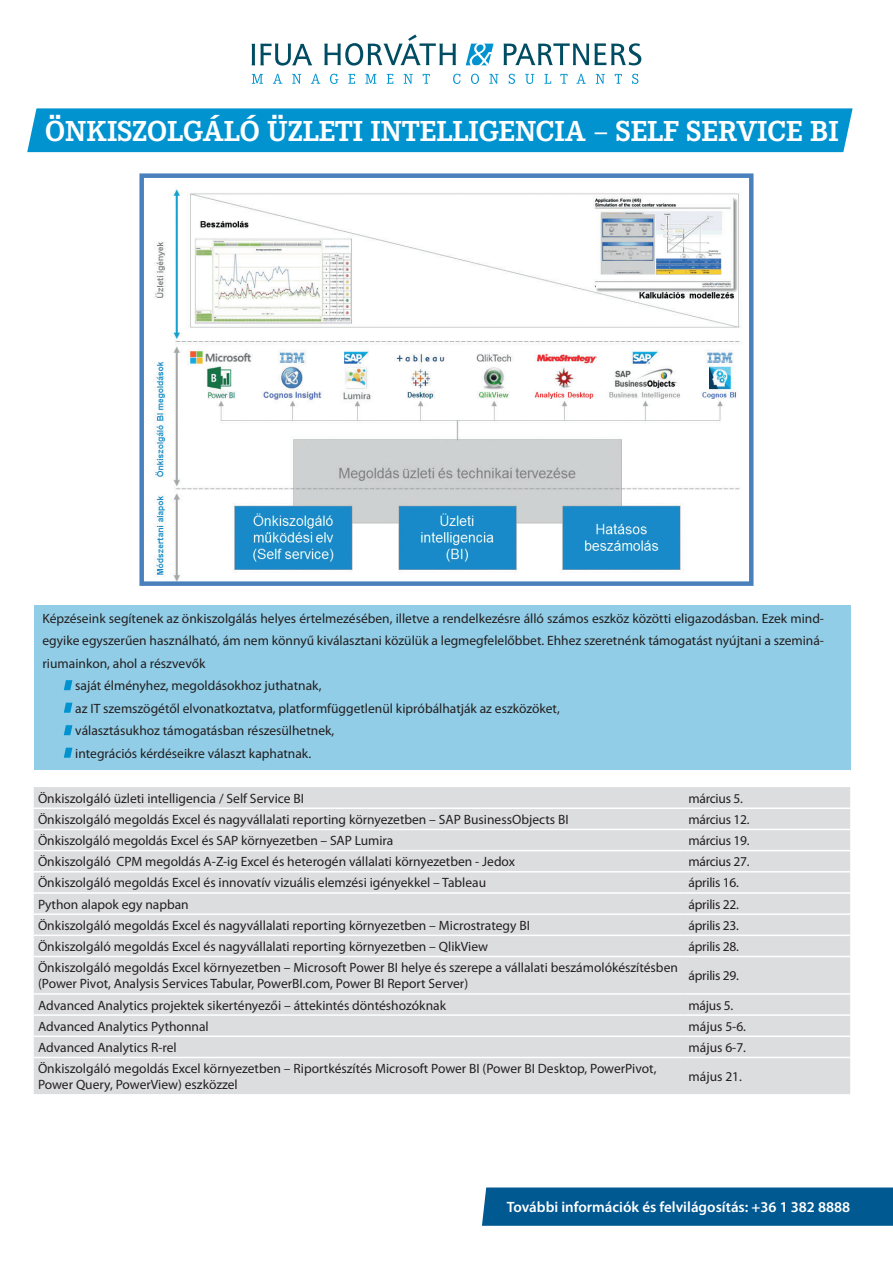
<style>
.page{position:relative;width:893px;height:1263px;background:#fff}
.page>*{position:absolute;margin:0;border:0;box-sizing:border-box;transform-origin:0 0}
.t1{font:700 30px "Corporate E";color:#fff}
.t2{font:600 15px "Myriad Pro";color:#fff}
.t3{font:13.5px/16.2px "Myriad Pro";color:#231f20}
.t4{font:13.5px "Myriad Pro";letter-spacing:-.02em;color:#231f20}
</style>
<div class="page">
<svg style="left:324px;top:34px;width:132px;height:32px"></svg>
<svg style="left:504px;top:43px;width:137px;height:22px"></svg>
<svg style="left:252px;top:44px;width:60px;height:22px"></svg>
<svg style="left:466px;top:43px;width:28px;height:23px"></svg>
<svg style="left:252px;top:74px;width:11px;height:10px"></svg>
<svg style="left:273px;top:74px;width:9px;height:10px"></svg>
<svg style="left:292px;top:74px;width:9px;height:10px"></svg>
<svg style="left:311px;top:74px;width:9px;height:10px"></svg>
<svg style="left:330px;top:74px;width:8px;height:10px"></svg>
<svg style="left:348px;top:74px;width:7px;height:10px"></svg>
<svg style="left:365px;top:74px;width:11px;height:10px"></svg>
<svg style="left:387px;top:74px;width:6px;height:10px"></svg>
<svg style="left:404px;top:74px;width:9px;height:10px"></svg>
<svg style="left:423px;top:74px;width:7px;height:10px"></svg>
<svg style="left:453px;top:74px;width:7px;height:10px"></svg>
<svg style="left:471px;top:74px;width:8px;height:10px"></svg>
<svg style="left:489px;top:74px;width:9px;height:10px"></svg>
<svg style="left:509px;top:74px;width:6px;height:10px"></svg>
<svg style="left:525px;top:74px;width:9px;height:10px"></svg>
<svg style="left:544px;top:74px;width:7px;height:10px"></svg>
<svg style="left:560px;top:74px;width:7px;height:10px"></svg>
<svg style="left:576px;top:74px;width:10px;height:10px"></svg>
<svg style="left:596px;top:74px;width:9px;height:10px"></svg>
<svg style="left:615px;top:74px;width:7px;height:10px"></svg>
<svg style="left:632px;top:74px;width:6px;height:10px"></svg>
<div style="left:482px;top:1187px;width:411px;height:39px;background:#015992"></div>
<div style="left:27px;top:108px;width:826px;height:44px;background:#0093d0"></div>
<div style="left:34px;top:606px;width:816px;height:164px;background:#91cde6"></div>
<div style="left:34px;top:787px;width:816px;height:307px;background:#dcdddf"></div>
<hr style="left:34px;top:807px;width:650px;height:2px;background:#fff">
<hr style="left:684px;top:807px;width:166px;height:2px;background:#fff">
<hr style="left:34px;top:829px;width:650px;height:1px;background:#fff">
<hr style="left:684px;top:829px;width:166px;height:1px;background:#fff">
<hr style="left:34px;top:850px;width:650px;height:1px;background:#fff">
<hr style="left:684px;top:850px;width:166px;height:1px;background:#fff">
<hr style="left:34px;top:871px;width:650px;height:1px;background:#fff">
<hr style="left:684px;top:871px;width:166px;height:1px;background:#fff">
<hr style="left:34px;top:892px;width:650px;height:2px;background:#fff">
<hr style="left:684px;top:892px;width:166px;height:2px;background:#fff">
<hr style="left:34px;top:913px;width:650px;height:2px;background:#fff">
<hr style="left:684px;top:913px;width:166px;height:2px;background:#fff">
<hr style="left:34px;top:934px;width:650px;height:2px;background:#fff">
<hr style="left:684px;top:934px;width:166px;height:2px;background:#fff">
<hr style="left:34px;top:956px;width:650px;height:1px;background:#fff">
<hr style="left:684px;top:956px;width:166px;height:1px;background:#fff">
<hr style="left:34px;top:993px;width:650px;height:2px;background:#fff">
<hr style="left:684px;top:993px;width:166px;height:2px;background:#fff">
<hr style="left:34px;top:1014px;width:650px;height:2px;background:#fff">
<hr style="left:684px;top:1014px;width:166px;height:2px;background:#fff">
<hr style="left:34px;top:1035px;width:650px;height:2px;background:#fff">
<hr style="left:684px;top:1035px;width:166px;height:2px;background:#fff">
<hr style="left:34px;top:1057px;width:650px;height:1px;background:#fff">
<hr style="left:684px;top:1057px;width:166px;height:1px;background:#fff">
<svg style="left:64px;top:680px;width:8px;height:10px"></svg>
<svg style="left:64px;top:703px;width:8px;height:10px"></svg>
<svg style="left:64px;top:725px;width:8px;height:10px"></svg>
<svg style="left:64px;top:748px;width:8px;height:10px"></svg>
<img style="left:154px;top:189px;width:586px;height:392px">
<div style="left:139px;top:173px;width:614px;height:413px;border:4px solid #4a81bd"></div>
<p class="t1" style="left:45px;top:112px;width:795px">ÖNKISZOLGÁLÓ ÜZLETI INTELLIGENCIA – SELF SERVICE BI</p>
<p class="t3" style="left:43px;top:607px;width:783px;line-height:22.5px;text-align:justify">Képzéseink segítenek az önkiszolgálás helyes értelmezésében, illetve a rendelkezésre álló számos eszköz közötti eligazodásban. Ezek mind&shy;egyike egyszerűen használható, ám nem könnyű kiválasztani közülük a legmegfelelőbbet. Ehhez szeretnénk támogatást nyújtani a szeminá&shy;riumainkon, ahol a részvevők</p>
<p class="t3" style="left:75px;top:678px;width:248px">saját élményhez, megoldásokhoz juthatnak,</p>
<p class="t3" style="left:75px;top:700px;width:486px">az IT szemszögétől elvonatkoztatva, platformfüggetlenül kipróbálhatják az eszközöket,</p>
<p class="t3" style="left:75px;top:723px;width:261px">választásukhoz támogatásban részesülhetnek,</p>
<p class="t3" style="left:75px;top:745px;width:237px">integrációs kérdéseikre választ kaphatnak.</p>
<p class="t3" style="left:38px;top:790px;width:267px">Önkiszolgáló üzleti intelligencia / Self Service BI</p>
<p class="t4" style="left:689px;top:791px;width:56px">március 5.</p>
<p class="t3" style="left:38px;top:811px;width:532px">Önkiszolgáló megoldás Excel és nagyvállalati reporting környezetben – SAP BusinessObjects BI</p>
<p class="t4" style="left:689px;top:812px;width:62px">március 12.</p>
<p class="t3" style="left:38px;top:833px;width:357px">Önkiszolgáló megoldás Excel és SAP környezetben – SAP Lumira</p>
<p class="t4" style="left:689px;top:833px;width:62px">március 19.</p>
<p class="t3" style="left:38px;top:854px;width:479px">Önkiszolgáló CPM megoldás A-Z-ig Excel és heterogén vállalati környezetben - Jedox</p>
<p class="t4" style="left:689px;top:854px;width:62px">március 27.</p>
<p class="t3" style="left:38px;top:875px;width:450px">Önkiszolgáló megoldás Excel és innovatív vizuális elemzési igényekkel – Tableau</p>
<p class="t4" style="left:689px;top:875px;width:52px">április 16.</p>
<p class="t3" style="left:38px;top:896px;width:152px">Python alapok egy napban</p>
<p class="t4" style="left:689px;top:897px;width:52px">április 22.</p>
<p class="t3" style="left:38px;top:917px;width:493px">Önkiszolgáló megoldás Excel és nagyvállalati reporting környezetben – Microstrategy BI</p>
<p class="t4" style="left:689px;top:918px;width:52px">április 23.</p>
<p class="t3" style="left:38px;top:939px;width:452px">Önkiszolgáló megoldás Excel és nagyvállalati reporting környezetben – QlikView</p>
<p class="t4" style="left:689px;top:939px;width:52px">április 28.</p>
<p class="t3" style="left:38px;top:960px;width:641px">Önkiszolgáló megoldás Excel környezetben – Microsoft Power BI helye és szerepe a vállalati beszámolókészítésben (Power Pivot, Analysis Services Tabular, PowerBI.com, Power BI Report Server)</p>
<p class="t4" style="left:689px;top:968px;width:52px">április 29.</p>
<p class="t3" style="left:38px;top:997px;width:410px">Advanced Analytics projektek sikertényezői – áttekintés döntéshozóknak</p>
<p class="t3" style="left:689px;top:997px;width:46px">május 5.</p>
<p class="t3" style="left:38px;top:1018px;width:172px">Advanced Analytics Pythonnal</p>
<p class="t3" style="left:689px;top:1018px;width:59px">május 5-6.</p>
<p class="t3" style="left:38px;top:1039px;width:140px">Advanced Analytics R-rel</p>
<p class="t3" style="left:689px;top:1039px;width:59px">május 6-7.</p>
<p class="t3" style="left:38px;top:1061px;width:620px">Önkiszolgáló megoldás Excel környezetben – Riportkészítés Microsoft Power BI (Power BI Desktop, PowerPivot,<br>Power Query, PowerView) eszközzel</p>
<p class="t3" style="left:689px;top:1069px;width:55px">május 21.</p>
<p class="t2" style="left:507px;top:1198px;width:345px">További információk és felvilágosítás: +36 1 382 8888</p>
</div>
